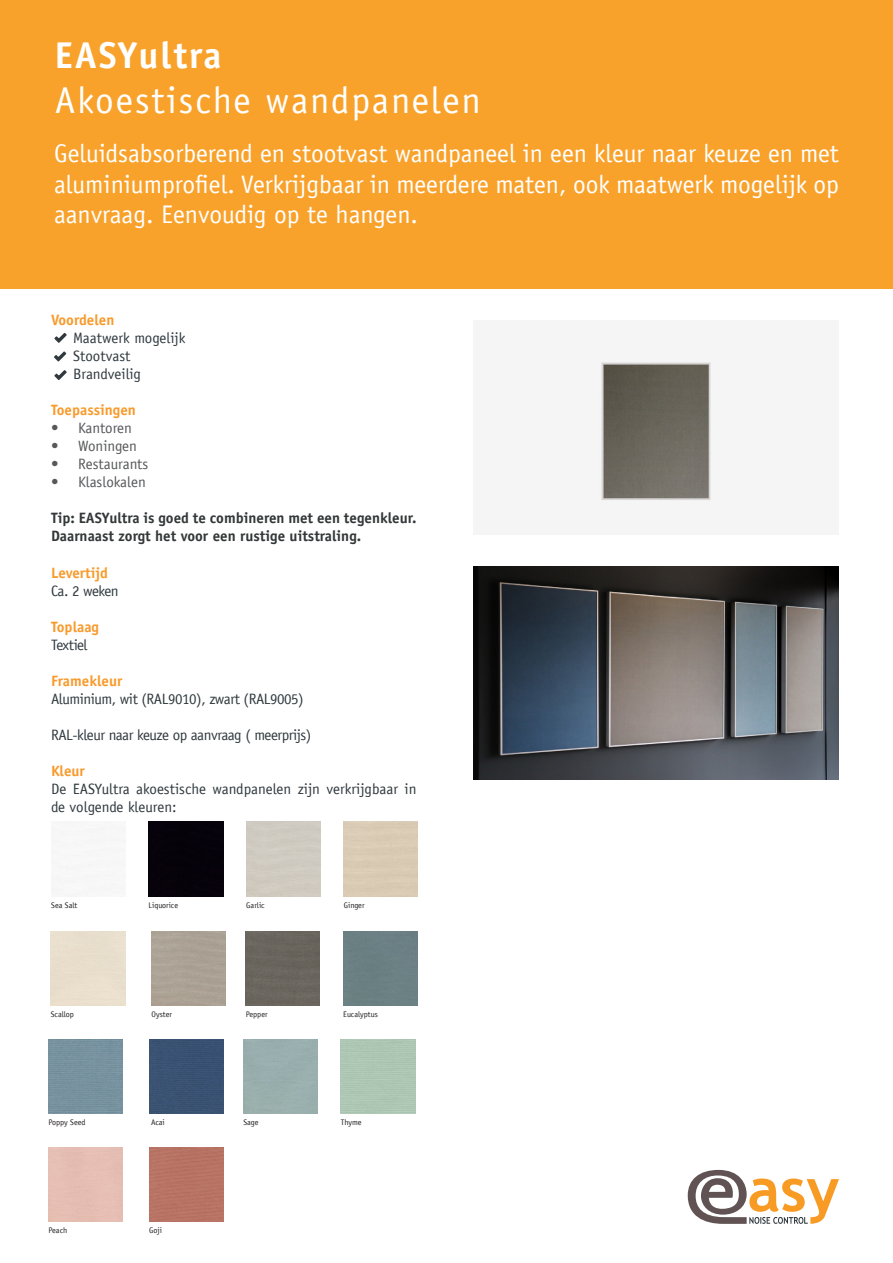
<style>
.page{position:relative;width:893px;height:1263px;background:#fff}
.page>*{position:absolute;margin:0;border:0;box-sizing:border-box;transform-origin:0 0}
.t1{font:37.35px "Officina Sans LT";letter-spacing:.05em;color:#fff}
.t2{font:700 37.35px "Officina Sans Std";letter-spacing:.05em;color:#fff}
.t3{font:25.5px/30.6px "Officina Sans LT";color:#fff;text-align:justify}
.t4{font:15px "Officina Sans LT";letter-spacing:-.03em;color:#2f393e}
.t5{font:700 15px/18px "Officina Sans Std";color:#323738}
.t6{font:15px/18px "Officina Sans LT";color:#2f393e}
.t7{font:700 15px "Officina Sans Std";color:#f89b2d}
.t8{font:15px "Officina Sans LT";color:#57585a}
.t9{font:15px "Officina Sans LT";color:#2f393f}
.t10{font:8.1px "Officina Sans LT";color:#231f20}
</style>
<div class="page">
<div style="left:0;top:0;width:893px;height:288px;background:#f9a22b"></div>
<svg style="left:688px;top:1170px;width:151px;height:54px"></svg>
<svg style="left:54px;top:333px;width:13px;height:10px"></svg>
<svg style="left:54px;top:351px;width:12px;height:10px"></svg>
<svg style="left:54px;top:370px;width:13px;height:10px"></svg>
<img style="left:599px;top:361px;width:115px;height:142px">
<img style="left:473px;top:567px;width:366px;height:212px">
<img style="left:51px;top:824px;width:75px;height:71px">
<div style="left:149px;top:822px;width:74px;height:74px;background:#06020b"></div>
<div style="left:246px;top:931px;width:74px;height:75px;background:#6a655e"></div>
<div style="left:149px;top:1147px;width:74px;height:75px;background:#b87364"></div>
<div style="left:343px;top:931px;width:74px;height:75px;background:#6c8084"></div>
<div style="left:149px;top:1039px;width:74px;height:75px;background:#3a5272"></div>
<p class="t2" style="left:55px;top:32px;width:168px">EASYultra</p>
<p class="t1" style="left:55px;top:78px;width:428px">Akoestische wandpanelen</p>
<p class="t3" style="left:54px;top:138px;width:786px">Geluidsabsorberend en stootvast wandpaneel in een kleur naar keuze en met aluminiumprofiel. Verkrijgbaar in meerdere maten, ook maatwerk mogelijk op aanvraag. Eenvoudig op te hangen.</p>
<p class="t7" style="left:51px;top:311px;width:65px">Voordelen</p>
<p class="t9" style="left:73px;top:330px;width:114px">Maatwerk mogelijk</p>
<p class="t9" style="left:73px;top:348px;width:59px">Stootvast</p>
<p class="t9" style="left:73px;top:366px;width:69px">Brandveilig</p>
<p class="t7" style="left:51px;top:401px;width:87px">Toepassingen</p>
<p class="t8" style="left:51px;top:420px;width:82px">• Kantoren</p>
<p class="t8" style="left:51px;top:438px;width:87px">• Woningen</p>
<p class="t8" style="left:51px;top:456px;width:99px">• Restaurants</p>
<p class="t8" style="left:51px;top:474px;width:96px">• Klaslokalen</p>
<p class="t5" style="left:51px;top:509px;width:367px">Tip: EASYultra is goed te combineren met een tegenkleur.<br>Daarnaast zorgt het voor een rustige uitstraling.</p>
<p class="t7" style="left:51px;top:563px;width:58px">Levertijd</p>
<p class="t4" style="left:51px;top:582px;width:69px">Ca. 2 weken</p>
<p class="t7" style="left:51px;top:617px;width:50px">Toplaag</p>
<p class="t4" style="left:51px;top:636px;width:38px">Textiel</p>
<p class="t7" style="left:51px;top:671px;width:73px">Framekleur</p>
<p class="t4" style="left:51px;top:690px;width:254px">Aluminium, wit (RAL9010), zwart (RAL9005)</p>
<p class="t4" style="left:51px;top:726px;width:262px">RAL-kleur naar keuze op aanvraag ( meerprijs)</p>
<p class="t7" style="left:51px;top:761px;width:35px">Kleur</p>
<p class="t6" style="left:51px;top:779px;width:367px">De EASYultra akoestische wandpanelen zijn verkrijgbaar in de volgende kleuren:</p>
<p class="t10" style="left:51px;top:900px;width:28px">Sea Salt</p>
<p class="t10" style="left:149px;top:900px;width:31px">Liquorice</p>
<p class="t10" style="left:246px;top:900px;width:20px">Garlic</p>
<p class="t10" style="left:344px;top:900px;width:22px">Ginger</p>
<p class="t10" style="left:51px;top:1010px;width:25px">Scallop</p>
<p class="t10" style="left:152px;top:1010px;width:22px">Oyster</p>
<p class="t10" style="left:246px;top:1010px;width:23px">Pepper</p>
<p class="t10" style="left:343px;top:1010px;width:36px">Eucalyptus</p>
<p class="t10" style="left:48px;top:1118px;width:39px">Poppy Seed</p>
<p class="t10" style="left:151px;top:1118px;width:15px">Acai</p>
<p class="t10" style="left:48px;top:1226px;width:20px">Peach</p>
<p class="t10" style="left:149px;top:1226px;width:14px">Goji</p>
<p class="t10" style="left:243px;top:1118px;width:17px">Sage</p>
<p class="t10" style="left:341px;top:1118px;width:22px">Thyme</p>
</div>
